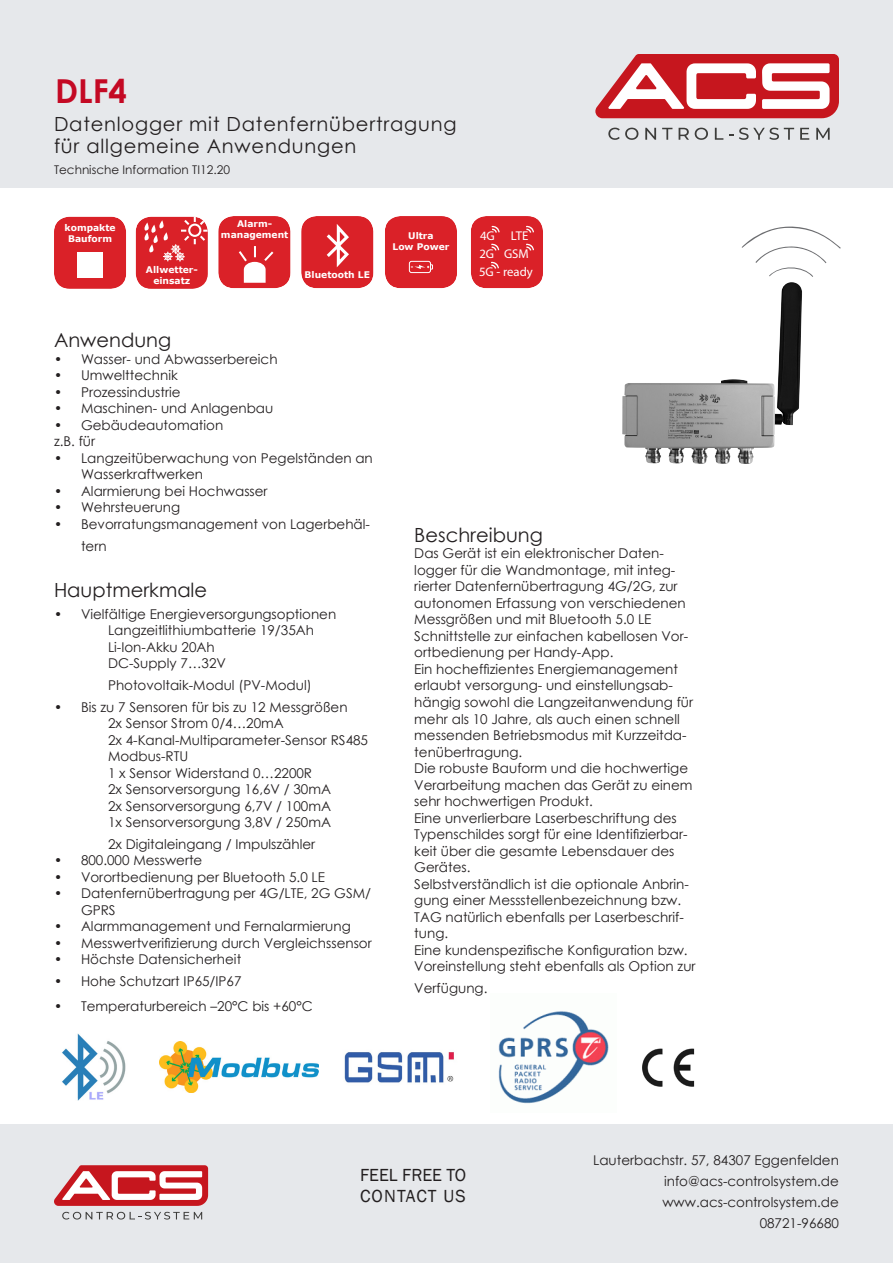
<style>
.page{position:relative;width:893px;height:1263px;background:#fff}
.page>*{position:absolute;margin:0;border:0;box-sizing:border-box;transform-origin:0 0}
.t1{font:700 33px "Century Gothic";color:#c40924}
.t2{font:19.5px "Century Gothic";letter-spacing:.04em;color:#231f20}
.t3{font:19.5px "Century Gothic";color:#231f20}
.t4{font:18px "Franklin Gothic";letter-spacing:.005em;color:#231f20}
.t5{font:18px "Franklin Gothic";letter-spacing:.065em;color:#231f20}
.t6{font:13.5px/16.5px "Century Gothic";color:#231f20}
.t7{font:12.75px/18px "Myriad";color:#fff;text-align:center}
.t8{font:12px "Century Gothic";color:#231f20}
.t9{font:700 9.15px/10.9px "Verdana";color:#fff;text-align:center}
</style>
<div class="page">
<div style="left:0;top:1125px;width:893px;height:138px;background:#e6e8eb"></div>
<div style="left:0;top:0;width:893px;height:187px;background:#e6e8eb"></div>
<svg style="left:54px;top:1165px;width:154px;height:41px;background:#db7378"></svg>
<svg style="left:62px;top:1212px;width:140px;height:7px"></svg>
<svg style="left:595px;top:54px;width:244px;height:64px;background:#db7277"></svg>
<svg style="left:608px;top:128px;width:30px;height:12px"></svg>
<svg style="left:645px;top:128px;width:11px;height:12px"></svg>
<svg style="left:662px;top:128px;width:10px;height:12px"></svg>
<svg style="left:679px;top:128px;width:10px;height:12px"></svg>
<svg style="left:695px;top:128px;width:13px;height:12px"></svg>
<svg style="left:715px;top:128px;width:8px;height:12px"></svg>
<svg style="left:739px;top:128px;width:55px;height:12px"></svg>
<svg style="left:800px;top:128px;width:9px;height:12px"></svg>
<svg style="left:816px;top:128px;width:14px;height:12px"></svg>
<img style="left:622px;top:292px;width:160px;height:172px">
<svg style="left:742px;top:227px;width:99px;height:50px"></svg>
<div style="left:54px;top:217px;width:72px;height:72px;background:#da2128"></div>
<div style="left:77px;top:253px;width:26px;height:25px;background:#fff"></div>
<svg style="left:136px;top:217px;width:72px;height:72px;background:#de3d43"></svg>
<svg style="left:218px;top:216px;width:72px;height:72px;background:#df3f45"></svg>
<svg style="left:301px;top:216px;width:72px;height:72px;background:#dd383e"></svg>
<svg style="left:385px;top:216px;width:72px;height:72px;background:#dc2d33"></svg>
<svg style="left:471px;top:216px;width:72px;height:72px;background:#dc2e34"></svg>
<img style="left:642px;top:1048px;width:53px;height:38px">
<img style="left:498px;top:1011px;width:111px;height:93px">
<img style="left:344px;top:1052px;width:110px;height:31px">
<img style="left:159px;top:1041px;width:160px;height:51px">
<img style="left:62px;top:1034px;width:64px;height:66px">
<p class="t1" style="left:55px;top:66px;width:73px">DLF4</p>
<p class="t2" style="left:54px;top:110px;width:404px">Datenlogger mit Datenfernübertragung</p>
<p class="t2" style="left:54px;top:132px;width:304px">für allgemeine Anwendungen</p>
<p class="t8" style="left:54px;top:161px;width:178px">Technische Information TI12.20</p>
<p class="t9" style="left:65px;top:222px;width:53px">kompakte<br>Bauform</p>
<p class="t9" style="left:146px;top:264px;width:54px">Allwetter&shy;einsatz</p>
<p class="t9" style="left:221px;top:218px;width:69px">Alarm&shy;management</p>
<p class="t9" style="left:305px;top:269px;width:67px">Bluetooth LE</p>
<p class="t3" style="left:54px;top:327px;width:119px">Anwendung</p>
<p class="t6" style="left:54px;top:351px;width:225px">• Wasser- und Abwasserbereich</p>
<p class="t6" style="left:54px;top:367px;width:125px">• Umwelttechnik</p>
<p class="t6" style="left:54px;top:384px;width:128px">• Prozessindustrie</p>
<p class="t6" style="left:54px;top:400px;width:221px">• Maschinen- und Anlagenbau</p>
<p class="t6" style="left:54px;top:417px;width:171px">• Gebäudeautomation</p>
<p class="t6" style="left:54px;top:433px;width:43px">z.B. für</p>
<p class="t6" style="left:81px;top:450px;width:293px;text-indent:-27px">• Langzeitüberwachung von Pegelständen an<br>Wasserkraftwerken</p>
<p class="t6" style="left:54px;top:483px;width:215px">• Alarmierung bei Hochwasser</p>
<p class="t6" style="left:54px;top:499px;width:128px">• Wehrsteuerung</p>
<p class="t6" style="left:81px;top:513px;width:290px;line-height:21.6px;text-indent:-27px">• Bevorratungsmanagement von Lagerbehäl&shy;tern</p>
<p class="t3" style="left:54px;top:577px;width:155px">Hauptmerkmale</p>
<p class="t6" style="left:54px;top:606px;width:284px">• Vielfältige Energieversorgungsoptionen</p>
<p class="t6" style="left:108px;top:622px;width:208px">Langzeitlithiumbatterie 19/35Ah</p>
<p class="t6" style="left:108px;top:639px;width:108px">Li-Ion-Akku 20Ah</p>
<p class="t6" style="left:108px;top:655px;width:119px">DC-Supply 7…32V</p>
<p class="t6" style="left:108px;top:677px;width:205px">Photovoltaik-Modul (PV-Modul)</p>
<p class="t6" style="left:54px;top:698px;width:295px">• Bis zu 7 Sensoren für bis zu 12 Messgrößen</p>
<p class="t6" style="left:108px;top:715px;width:177px">2x Sensor Strom 0/4…20mA</p>
<p class="t6" style="left:108px;top:731px;width:262px">2x 4-Kanal-Multiparameter-Sensor RS485<br>Modbus-RTU</p>
<p class="t6" style="left:108px;top:764px;width:206px">1 x Sensor Widerstand 0…2200R</p>
<p class="t6" style="left:108px;top:781px;width:225px">2x Sensorversorgung 16,6V / 30mA</p>
<p class="t6" style="left:108px;top:797px;width:225px">2x Sensorversorgung 6,7V / 100mA</p>
<p class="t6" style="left:108px;top:814px;width:225px">1x Sensorversorgung 3,8V / 250mA</p>
<p class="t6" style="left:108px;top:835px;width:209px">2x Digitaleingang / Impulszähler</p>
<p class="t6" style="left:54px;top:852px;width:150px">• 800.000 Messwerte</p>
<p class="t6" style="left:54px;top:868px;width:273px">• Vorortbedienung per Bluetooth 5.0 LE</p>
<p class="t6" style="left:81px;top:885px;width:292px;text-indent:-27px">• Datenfernübertragung per 4G/LTE, 2G GSM/<br>GPRS</p>
<p class="t6" style="left:54px;top:918px;width:298px">• Alarmmanagement und Fernalarmierung</p>
<p class="t6" style="left:54px;top:934px;width:319px">• Messwertverifizierung durch Vergleichssensor</p>
<p class="t6" style="left:54px;top:951px;width:189px">• Höchste Datensicherheit</p>
<p class="t6" style="left:54px;top:972px;width:189px">• Hohe Schutzart IP65/IP67</p>
<p class="t6" style="left:54px;top:998px;width:260px">• Temperaturbereich –20°C bis +60°C</p>
<p class="t7" style="left:479px;top:227px;width:55px;text-align:left">4G<br>2G<br>5G - ready</p>
<p class="t9" style="left:392px;top:230px;width:58px">Ultra<br>Low Power</p>
<p class="t7" style="left:504px;top:227px;width:26px">LTE<br>GSM</p>
<p class="t3" style="left:414px;top:521px;width:130px">Beschreibung</p>
<p class="t6" style="left:414px;top:545px;width:275px">Das Gerät ist ein elektronischer Daten&shy;logger für die Wandmontage, mit integ&shy;rierter Datenfernübertragung 4G/2G, zur autonomen Erfassung von verschiedenen Messgrößen und mit Bluetooth 5.0 LE Schnittstelle zur einfachen kabellosen Vor&shy;ortbedienung per Handy-App.</p>
<p class="t6" style="left:414px;top:661px;width:280px">Ein hocheffizientes Energiemanagement erlaubt versorgung- und einstellungsab&shy;hängig sowohl die Langzeitanwendung für mehr als 10 Jahre, als auch einen schnell messenden Betriebsmodus mit Kurzzeitda&shy;tenübertragung.</p>
<p class="t6" style="left:414px;top:760px;width:280px">Die robuste Bauform und die hochwertige<br>Verarbeitung machen das Gerät zu einem sehr hochwertigen Produkt.</p>
<p class="t6" style="left:414px;top:809px;width:275px">Eine unverlierbare Laserbeschriftung des Typenschildes sorgt für eine Identifizierbar&shy;keit über die gesamte Lebensdauer des Gerätes.</p>
<p class="t6" style="left:414px;top:875px;width:276px">Selbstverständlich ist die optionale Anbrin&shy;gung einer Messstellenbezeichnung bzw.<br>TAG natürlich ebenfalls per Laserbeschrif&shy;tung.</p>
<p class="t6" style="left:414px;top:941px;width:283px">Eine kundenspezifische Konfiguration bzw.<br>Voreinstellung steht ebenfalls als Option zur</p>
<p class="t6" style="left:414px;top:979px;width:75px">Verfügung.</p>
<p class="t4" style="left:360px;top:1163px;width:108px">FEEL FREE TO</p>
<p class="t5" style="left:360px;top:1185px;width:107px">CONTACT US</p>
<p class="t6" style="left:593px;top:1151px;width:247px">Lauterbachstr. 57, 84307 Eggenfelden</p>
<p class="t6" style="left:664px;top:1172px;width:176px">info@acs-controlsystem.de</p>
<p class="t6" style="left:662px;top:1193px;width:178px">www.acs-controlsystem.de</p>
<p class="t6" style="left:760px;top:1214px;width:81px">08721-96680</p>
</div>
